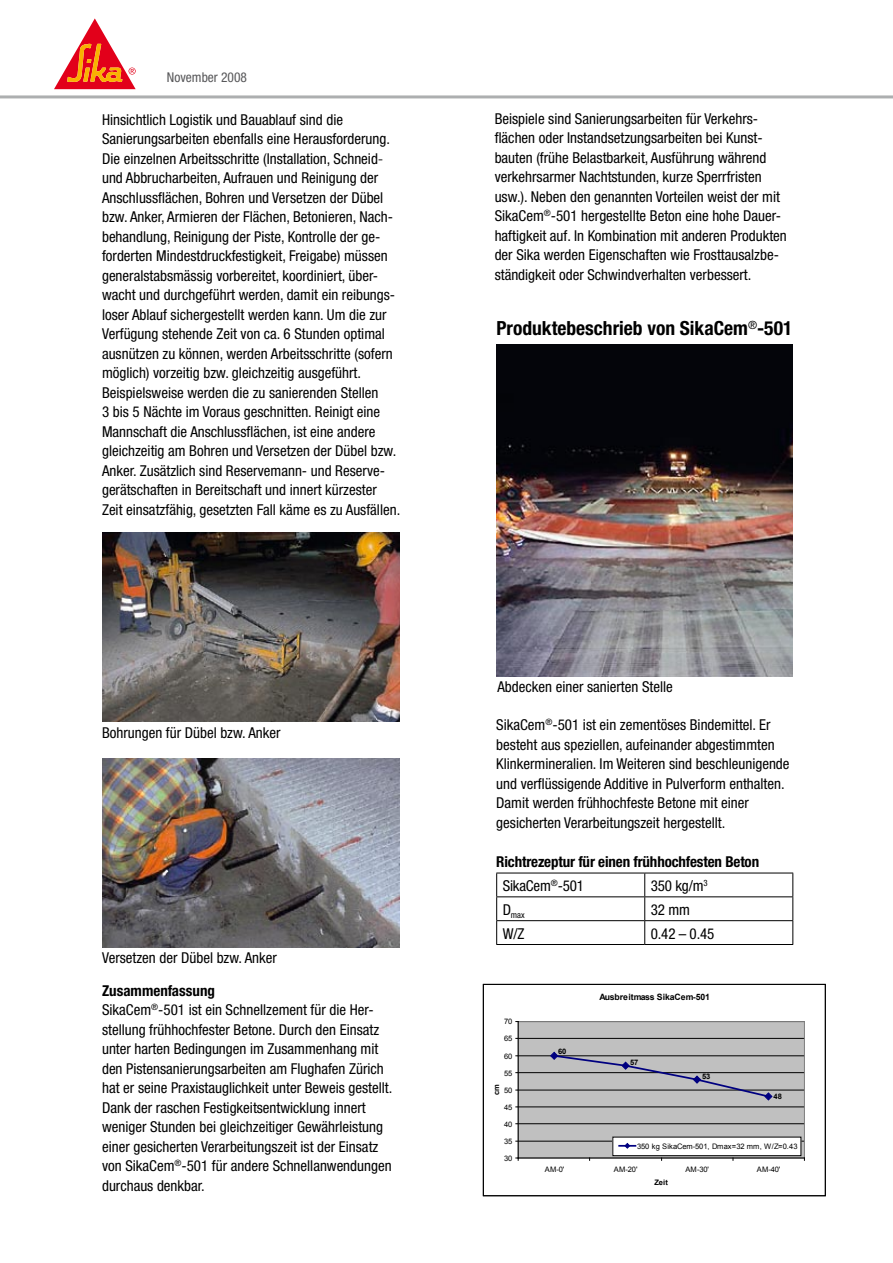
<style>
.page{position:relative;width:893px;height:1263px;background:#fff}
.page>*{position:absolute;margin:0;border:0;box-sizing:border-box;transform-origin:0 0}
.t1{font:700 condensed 19.5px "Helvetica Neue";color:#000}
.t2{font:condensed 15px/19.5px "Helvetica Neue";color:#000}
.t3{font:700 condensed 15px "Helvetica Neue";letter-spacing:-.01em;color:#000}
.t4{font:condensed 13.5px "Helvetica Neue";color:#58585a}
.t5{font:700 8.7px "Arial";letter-spacing:-.01em;color:#000}
.t6{font:condensed 8.7px "Helvetica Neue";color:#000}
.t7{font:7.5px "Arial";letter-spacing:-.02em;color:#000}
.t8{font:700 7.5px "Arial";letter-spacing:-.02em;color:#000}
</style>
<div class="page">
<svg style="left:54px;top:18px;width:82px;height:71px"></svg>
<img style="left:102px;top:533px;width:298px;height:189px">
<img style="left:102px;top:758px;width:298px;height:189px">
<hr style="left:0;top:95px;width:893px;height:3px;background:#adafb0">
<hr style="left:496px;top:873px;width:149px;height:1px;background:#000">
<hr style="left:645px;top:873px;width:148px;height:1px;background:#000">
<hr style="left:496px;top:896px;width:149px;height:1px;background:#000">
<hr style="left:645px;top:896px;width:148px;height:1px;background:#000">
<hr style="left:496px;top:920px;width:149px;height:1px;background:#000">
<svg style="left:496px;top:873px;width:1px;height:71px"></svg>
<hr style="left:645px;top:920px;width:148px;height:1px;background:#000">
<svg style="left:644px;top:873px;width:1px;height:71px"></svg>
<svg style="left:792px;top:873px;width:1px;height:71px"></svg>
<hr style="left:496px;top:944px;width:149px;height:1px;background:#000">
<hr style="left:645px;top:944px;width:148px;height:1px;background:#000">
<img style="left:496px;top:344px;width:297px;height:332px">
<div style="left:518px;top:1021px;width:286px;height:137px;background:#c0c0c0"></div>
<hr style="left:518px;top:1141px;width:286px;height:1px;background:#000">
<hr style="left:518px;top:1123px;width:286px;height:1px;background:#000">
<hr style="left:518px;top:1107px;width:286px;height:1px;background:#000">
<hr style="left:518px;top:1090px;width:286px;height:1px;background:#000">
<hr style="left:518px;top:1072px;width:286px;height:1px;background:#000">
<hr style="left:518px;top:1055px;width:286px;height:1px;background:#000">
<hr style="left:518px;top:1038px;width:286px;height:1px;background:#000">
<hr style="left:518px;top:1021px;width:286px;height:1px;background:#808080">
<hr style="left:804px;top:1021px;width:1px;height:137px;background:#808080">
<hr style="left:518px;top:1021px;width:1px;height:137px;background:#000">
<hr style="left:518px;top:1158px;width:286px;height:1px;background:#000">
<svg style="left:550px;top:1051px;width:223px;height:50px"></svg>
<div style="left:613px;top:1137px;width:188px;height:19px;background:#fff"></div>
<div style="left:613px;top:1137px;width:188px;height:19px;border:1px solid #000"></div>
<svg style="left:619px;top:1143px;width:16px;height:6px"></svg>
<div style="left:483px;top:984px;width:342px;height:212px;border:1px solid #000"></div>
<p class="t4" style="left:167px;top:69px;width:82px">November 2008</p>
<p class="t2" style="left:102px;top:109px;width:243px">Hinsichtlich Logistik und Bauablauf sind die</p>
<p class="t2" style="left:102px;top:129px;width:292px">Sanierungsarbeiten ebenfalls eine Herausforderung.<br>Die einzelnen Arbeitsschritte (Installation, Schneid&shy;und Abbrucharbeiten, Aufrauen und Reinigung der Anschlussflächen, Bohren und Versetzen der Dübel bzw. Anker, Armieren der Flächen, Betonieren, Nach&shy;behandlung, Reinigung der Piste, Kontrolle der ge&shy;forderten Mindestdruckfestigkeit, Freigabe) müssen</p>
<p class="t2" style="left:102px;top:265px;width:295px">generalstabsmässig vorbereitet, koordiniert, über&shy;wacht und durchgeführt werden, damit ein reibungs-</p>
<p class="t2" style="left:102px;top:304px;width:292px">loser Ablauf sichergestellt werden kann. Um die zur Verfügung stehende Zeit von ca. 6 Stunden optimal ausnützen zu können, werden Arbeitsschritte (sofern möglich) vorzeitig bzw. gleichzeitig ausgeführt.</p>
<p class="t2" style="left:102px;top:382px;width:296px">Beispielsweise werden die zu sanierenden Stellen<br>3 bis 5 Nächte im Voraus geschnitten. Reinigt eine Mannschaft die Anschlussflächen, ist eine andere gleichzeitig am Bohren und Versetzen der Dübel bzw.<br>Anker. Zusätzlich sind Reservemann- und Reserve-</p>
<p class="t2" style="left:102px;top:480px;width:300px">gerätschaften in Bereitschaft und innert kürzester<br>Zeit einsatzfähig, gesetzten Fall käme es zu Ausfällen.</p>
<p class="t2" style="left:102px;top:723px;width:180px">Bohrungen für Dübel bzw. Anker</p>
<p class="t2" style="left:102px;top:947px;width:176px">Versetzen der Dübel bzw. Anker</p>
<p class="t3" style="left:102px;top:981px;width:114px">Zusammenfassung</p>
<p class="t2" style="left:102px;top:1000px;width:273px">SikaCem<sup>®</sup>-501 ist ein Schnellzement für die Her-</p>
<p class="t2" style="left:102px;top:1019px;width:279px">stellung frühhochfester Betone. Durch den Einsatz</p>
<p class="t2" style="left:102px;top:1039px;width:292px">unter harten Bedingungen im Zusammenhang mit den Pistensanierungsarbeiten am Flughafen Zürich hat er seine Praxistauglichkeit unter Beweis gestellt.</p>
<p class="t2" style="left:102px;top:1097px;width:265px">Dank der raschen Festigkeitsentwicklung innert</p>
<p class="t2" style="left:102px;top:1117px;width:283px">weniger Stunden bei gleichzeitiger Gewährleistung</p>
<p class="t2" style="left:102px;top:1136px;width:291px">einer gesicherten Verarbeitungszeit ist der Einsatz von SikaCem<sup>®</sup>-501 für andere Schnellanwendungen durchaus denkbar.</p>
<p class="t2" style="left:495px;top:109px;width:294px">Beispiele sind Sanierungsarbeiten für Verkehrs&shy;flächen oder Instandsetzungsarbeiten bei Kunst&shy;bauten (frühe Belastbarkeit, Ausführung während verkehrsarmer Nachtstunden, kurze Sperrfristen usw.). Neben den genannten Vorteilen weist der mit SikaCem<sup>®</sup>-501 hergestellte Beton eine hohe Dauer&shy;haftigkeit auf. In Kombination mit anderen Produkten der Sika werden Eigenschaften wie Frosttausalzbe&shy;ständigkeit oder Schwindverhalten verbessert.</p>
<p class="t1" style="left:496px;top:316px;width:297px">Produktebeschrieb von SikaCem<sup>®</sup>-501</p>
<p class="t2" style="left:497px;top:676px;width:177px">Abdecken einer sanierten Stelle</p>
<p class="t2" style="left:496px;top:715px;width:276px">SikaCem<sup>®</sup>-501 ist ein zementöses Bindemittel. Er</p>
<p class="t2" style="left:496px;top:734px;width:280px">besteht aus speziellen, aufeinander abgestimmten</p>
<p class="t2" style="left:496px;top:754px;width:295px">Klinkermineralien. Im Weiteren sind beschleunigende und verflüssigende Additive in Pulverform enthalten.<br>Damit werden frühhochfeste Betone mit einer</p>
<p class="t2" style="left:496px;top:812px;width:231px">gesicherten Verarbeitungszeit hergestellt.</p>
<p class="t3" style="left:496px;top:852px;width:264px">Richtrezeptur für einen frühhochfesten Beton</p>
<p class="t2" style="left:503px;top:876px;width:83px">SikaCem<sup>®</sup>-501</p>
<p class="t2" style="left:651px;top:876px;width:58px">350 kg/m<sup>3</sup></p>
<p class="t6" style="left:503px;top:910px;width:23px"><sup>D</sup>max</p>
<p class="t2" style="left:651px;top:899px;width:41px">32 mm</p>
<p class="t2" style="left:503px;top:923px;width:23px">W/Z</p>
<p class="t2" style="left:651px;top:923px;width:65px">0.42 – 0.45</p>
<p class="t7" style="left:504px;top:1017px;width:10px">70</p>
<p class="t7" style="left:504px;top:1034px;width:10px">65</p>
<p class="t7" style="left:504px;top:1051px;width:10px">60</p>
<p class="t7" style="left:504px;top:1068px;width:10px">55</p>
<p class="t8" style="left:491px;top:1095px;width:12px;rotate:-90deg">cm</p>
<p class="t7" style="left:504px;top:1085px;width:10px">50</p>
<p class="t7" style="left:504px;top:1102px;width:10px">45</p>
<p class="t7" style="left:504px;top:1119px;width:10px">40</p>
<p class="t7" style="left:504px;top:1136px;width:10px">35</p>
<p class="t7" style="left:504px;top:1153px;width:10px">30</p>
<p class="t8" style="left:558px;top:1046px;width:10px">60</p>
<p class="t5" style="left:599px;top:991px;width:112px">Ausbreitmass SikaCem-501</p>
<p class="t8" style="left:630px;top:1057px;width:10px">57</p>
<p class="t8" style="left:702px;top:1071px;width:10px">53</p>
<p class="t8" style="left:774px;top:1092px;width:10px">48</p>
<p class="t7" style="left:637px;top:1141px;width:162px">350 kg SikaCem-501, Dmax=32 mm, W/Z=0.43</p>
<p class="t7" style="left:545px;top:1164px;width:21px">AM-0'</p>
<p class="t7" style="left:614px;top:1164px;width:25px">AM-20'</p>
<p class="t7" style="left:685px;top:1164px;width:25px">AM-30'</p>
<p class="t7" style="left:757px;top:1164px;width:25px">AM-40'</p>
<p class="t8" style="left:655px;top:1178px;width:15px">Zeit</p>
</div>
